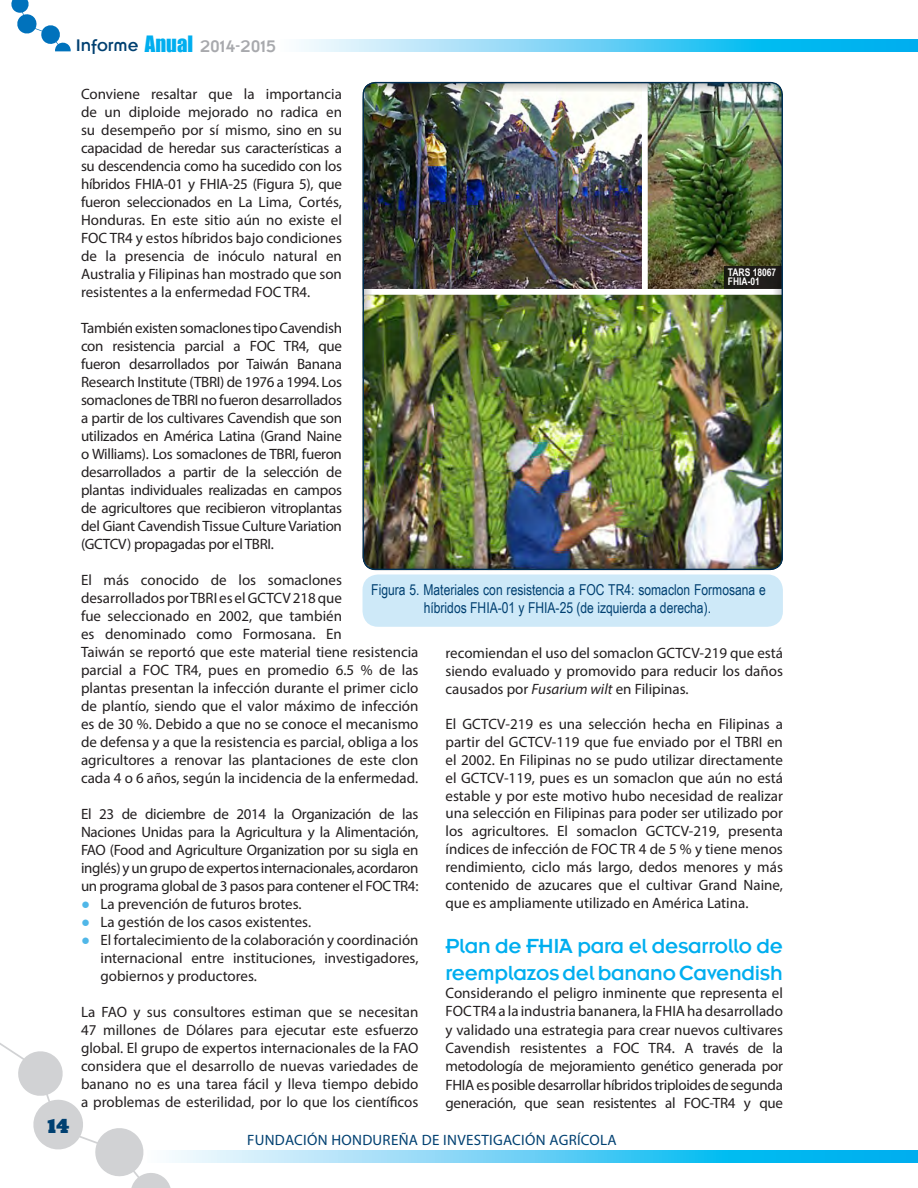
<style>
.page{position:relative;width:918px;height:1188px;background:#fff}
.page>*{position:absolute;margin:0;border:0;box-sizing:border-box;transform-origin:0 0}
.cuerpo{font:21px/27px "Emblem";letter-spacing:-.015em;color:#00aeef}
.t1{font:21px "Bevan";color:#004071}
.t2{font:17.25px "Emblem";color:#a8a9ad}
.cuerpo-2{font:15px/18px "Myriad Pro";color:#231f20;text-align:justify}
.Bullet_Circulo_Azul{font:15px/18px "Myriad Pro";color:#231f20;text-align:justify}
.Pie_de_Fotos{font:15px/18px "Arial Narrow";color:#004071;text-align:center}
.t3{font:15px "Myriad Pro";letter-spacing:.02em;color:#004071}
.t4{font:700 10.5px/9px "Arial Narrow";color:#fff}
.s1{color:#004071}
.s2{font-family:"Impact";font-size:20.7px;color:#00aeef}
.s3{font-family:"Arial Narrow";color:#50b7e8}
.s4{font-style:italic}
</style>
<div class="page">
<svg style="left:183px;top:1151px;width:734px;height:11px;background:#61cff5"></svg>
<svg style="left:0;top:1043px;width:183px;height:145px"></svg>
<svg style="left:299px;top:40px;width:618px;height:11px;background:#64cff5"></svg>
<svg style="left:11px;top:0;width:60px;height:51px"></svg>
<div style="left:360px;top:79px;width:424px;height:492px;background:#231f20;opacity:.5"></div>
<div style="left:363px;top:574px;width:420px;height:53px;background:#cee9f8;border-radius:16px"></div>
<p class="t2" style="left:76px;top:37px;width:202px"><span class="s1">Informe</span> <span class="s2">Anual</span> 2014-2015</p>
<p class="cuerpo-2" style="left:81px;top:85px;width:263px">Conviene resaltar que la importancia de un diploide mejorado no radica en su desempeño por sí mismo, sino en su capacidad de heredar sus características a su descendencia como ha sucedido con los híbridos FHIA-01 y FHIA-25 (Figura 5), que fueron seleccionados en La Lima, Cortés, Honduras. En este sitio aún no existe el FOC TR4 y estos híbridos bajo condiciones de la presencia de inóculo natural en Australia y Filipinas han mostrado que son resistentes a la enfermedad FOC TR4.</p>
<p class="cuerpo-2" style="left:81px;top:319px;width:262px">También existen somaclones tipo Cavendish con resistencia parcial a FOC TR4, que fueron desarrollados por Taiwán Banana Research Institute (TBRI) de 1976 a 1994. Los somaclones de TBRI no fueron desarrollados a partir de los cultivares Cavendish que son utilizados en América Latina (Grand Naine o Williams). Los somaclones de TBRI, fueron desarrollados a partir de la selección de plantas individuales realizadas en campos de agricultores que recibieron vitroplantas del Giant Cavendish Tissue Culture Variation (GCTCV) propagadas por el TBRI.</p>
<p class="cuerpo-2" style="left:81px;top:571px;width:339px;text-align:left">El más conocido de los somaclones desarrollados por TBRI es el GCTCV 218 que<br>fue seleccionado en 2002, que también<br>es denominado como Formosana. En<br>Taiwán se reportó que este material tiene resistencia parcial a FOC TR4, pues en promedio 6.5 % de las plantas presentan la infección durante el primer ciclo de plantío, siendo que el valor máximo de infección es de 30 %. Debido a que no se conoce el mecanismo de defensa y a que la resistencia es parcial, obliga a los agricultores a renovar las plantaciones de este clon cada 4 o 6 años, según la incidencia de la enfermedad.</p>
<p class="cuerpo-2" style="left:81px;top:805px;width:339px">El 23 de diciembre de 2014 la Organización de las Naciones Unidas para la Agricultura y la Alimentación, FAO (Food and Agriculture Organization por su sigla en inglés) y un grupo de expertos internacionales, acordaron un programa global de 3 pasos para contener el FOC TR4:</p>
<p class="Bullet_Circulo_Azul" style="left:81px;top:895px;width:222px"><span class="s3">●</span> La prevención de futuros brotes.</p>
<p class="Bullet_Circulo_Azul" style="left:81px;top:913px;width:232px"><span class="s3">●</span> La gestión de los casos existentes.</p>
<p class="Bullet_Circulo_Azul" style="left:100px;top:931px;width:320px;text-indent:-20px"><span class="s3">●</span> El fortalecimiento de la colaboración y coordinación internacional entre instituciones, investigadores, gobiernos y productores.</p>
<p class="cuerpo-2" style="left:81px;top:1003px;width:339px">La FAO y sus consultores estiman que se necesitan 47 millones de Dólares para ejecutar este esfuerzo global. El grupo de expertos internacionales de la FAO considera que el desarrollo de nuevas variedades de banano no es una tarea fácil y lleva tiempo debido a problemas de esterilidad, por lo que los científicos</p>
<p class="t4" style="left:728px;top:268px;width:50px">TARS 18067<br>FHIA-01</p>
<p class="Pie_de_Fotos" style="left:371px;top:580px;width:396px">Figura 5. Materiales con resistencia a FOC TR4: somaclon Formosana e híbridos FHIA-01 y FHIA-25 (de izquierda a derecha).</p>
<p class="cuerpo-2" style="left:446px;top:643px;width:339px">recomiendan el uso del somaclon GCTCV-219 que está siendo evaluado y promovido para reducir los daños causados por <span class="s4">Fusarium wilt</span> en Filipinas.</p>
<p class="cuerpo-2" style="left:446px;top:715px;width:339px">El GCTCV-219 es una selección hecha en Filipinas a partir del GCTCV-119 que fue enviado por el TBRI en el 2002. En Filipinas no se pudo utilizar directamente el GCTCV-119, pues es un somaclon que aún no está estable y por este motivo hubo necesidad de realizar una selección en Filipinas para poder ser utilizado por los agricultores. El somaclon GCTCV-219, presenta índices de infección de FOC TR 4 de 5 % y tiene menos rendimiento, ciclo más largo, dedos menores y más contenido de azucares que el cultivar Grand Naine, que es ampliamente utilizado en América Latina.</p>
<p class="cuerpo" style="left:446px;top:932px;width:339px">Plan de FHIA para el desarrollo de reemplazos del banano Cavendish</p>
<p class="cuerpo-2" style="left:446px;top:984px;width:339px">Considerando el peligro inminente que representa el FOC TR4 a la industria bananera, la FHIA ha desarrollado y validado una estrategia para crear nuevos cultivares Cavendish resistentes a FOC TR4. A través de la metodología de mejoramiento genético generada por FHIA es posible desarrollar híbridos triploides de segunda generación, que sean resistentes al FOC-TR4 y que</p>
<h1 class="t1" style="left:47px;top:1108px;width:24px">14</h1>
<p class="t3" style="left:247px;top:1131px;width:371px">FUNDACIÓN HONDUREÑA DE INVESTIGACIÓN AGRÍCOLA</p>
</div>
